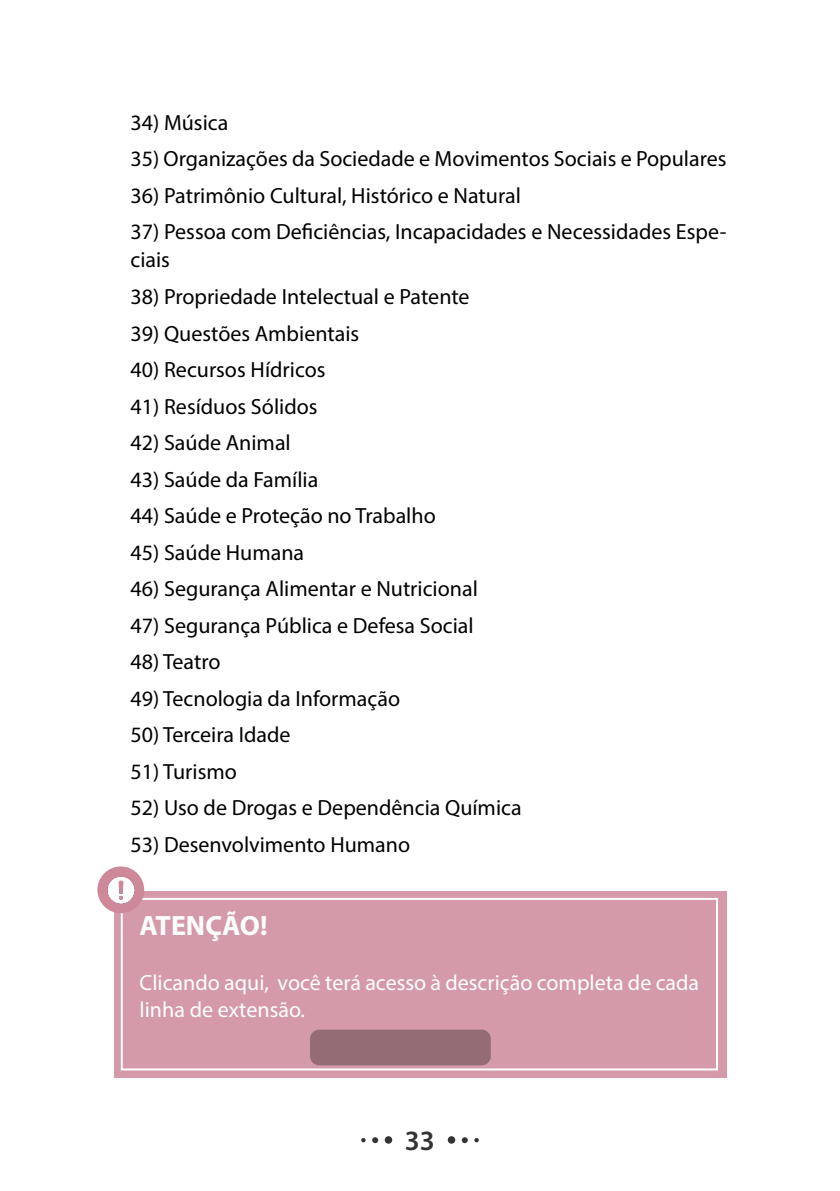
<style>
.page{position:relative;width:840px;height:1191px;background:#fff}
.page>*{position:absolute;margin:0;border:0;box-sizing:border-box;transform-origin:0 0}
.t1{font:700 28px "Myriad Pro";color:#fff}
.t2{font:600 28px "Myriad Pro";color:#333}
.t3{font:22px/28px "Myriad Pro";color:#000}
.t4{font:22px/26.4px "Myriad Pro";color:#fff}
</style>
<div class="page">
<div style="left:447px;top:1136px;width:8px;height:7px;background:#333;border-radius:50%"></div>
<div style="left:384px;top:1136px;width:8px;height:7px;background:#333;border-radius:50%"></div>
<svg style="left:461px;top:1137px;width:6px;height:6px"></svg>
<svg style="left:372px;top:1137px;width:6px;height:6px"></svg>
<svg style="left:474px;top:1138px;width:4px;height:4px"></svg>
<svg style="left:361px;top:1138px;width:4px;height:4px"></svg>
<div style="left:113px;top:891px;width:613px;height:187px;background:#d49aa9"></div>
<div style="left:310px;top:1029px;width:180px;height:36px;background:#946c76;border-radius:9px"></div>
<div style="left:121px;top:898px;width:596px;height:172px;border:2px solid #fff"></div>
<div style="left:97px;top:866px;width:47px;height:47px;background:#cd889a;border-radius:50%"></div>
<img style="left:107px;top:876px;width:28px;height:28px">
<p class="t3" style="left:130px;top:108px;width:99px">34) Música</p>
<p class="t3" style="left:130px;top:145px;width:597px">35) Organizações da Sociedade e Movimentos Sociais e Populares</p>
<p class="t3" style="left:130px;top:181px;width:391px">36) Patrimônio Cultural, Histórico e Natural</p>
<p class="t3" style="left:130px;top:218px;width:597px">37) Pessoa com Deficiências, Incapacidades e Necessidades Espe&shy;ciais</p>
<p class="t3" style="left:130px;top:282px;width:340px">38) Propriedade Intelectual e Patente</p>
<p class="t3" style="left:130px;top:319px;width:230px">39) Questões Ambientais</p>
<p class="t3" style="left:130px;top:355px;width:196px">40) Recursos Hídricos</p>
<p class="t3" style="left:130px;top:392px;width:188px">41) Resíduos Sólidos</p>
<p class="t3" style="left:130px;top:428px;width:162px">42) Saúde Animal</p>
<p class="t3" style="left:130px;top:465px;width:189px">43) Saúde da Família</p>
<p class="t3" style="left:130px;top:501px;width:306px">44) Saúde e Proteção no Trabalho</p>
<p class="t3" style="left:130px;top:538px;width:175px">45) Saúde Humana</p>
<p class="t3" style="left:130px;top:574px;width:348px">46) Segurança Alimentar e Nutricional</p>
<p class="t3" style="left:130px;top:611px;width:344px">47) Segurança Pública e Defesa Social</p>
<p class="t3" style="left:130px;top:647px;width:91px">48) Teatro</p>
<p class="t3" style="left:130px;top:684px;width:271px">49) Tecnologia da Informação</p>
<p class="t3" style="left:130px;top:720px;width:161px">50) Terceira Idade</p>
<p class="t3" style="left:130px;top:757px;width:108px">51) Turismo</p>
<p class="t3" style="left:130px;top:793px;width:392px">52) Uso de Drogas e Dependência Química</p>
<p class="t3" style="left:130px;top:830px;width:281px">53) Desenvolvimento Humano</p>
<p class="t1" style="left:139px;top:907px;width:129px">ATENÇÃO!</p>
<p class="t4" style="left:139px;top:969px;width:560px">Clicando aqui, você terá acesso à descrição completa de cada linha de extensão.</p>
<p class="t2" style="left:405px;top:1122px;width:32px">33</p>
</div>
